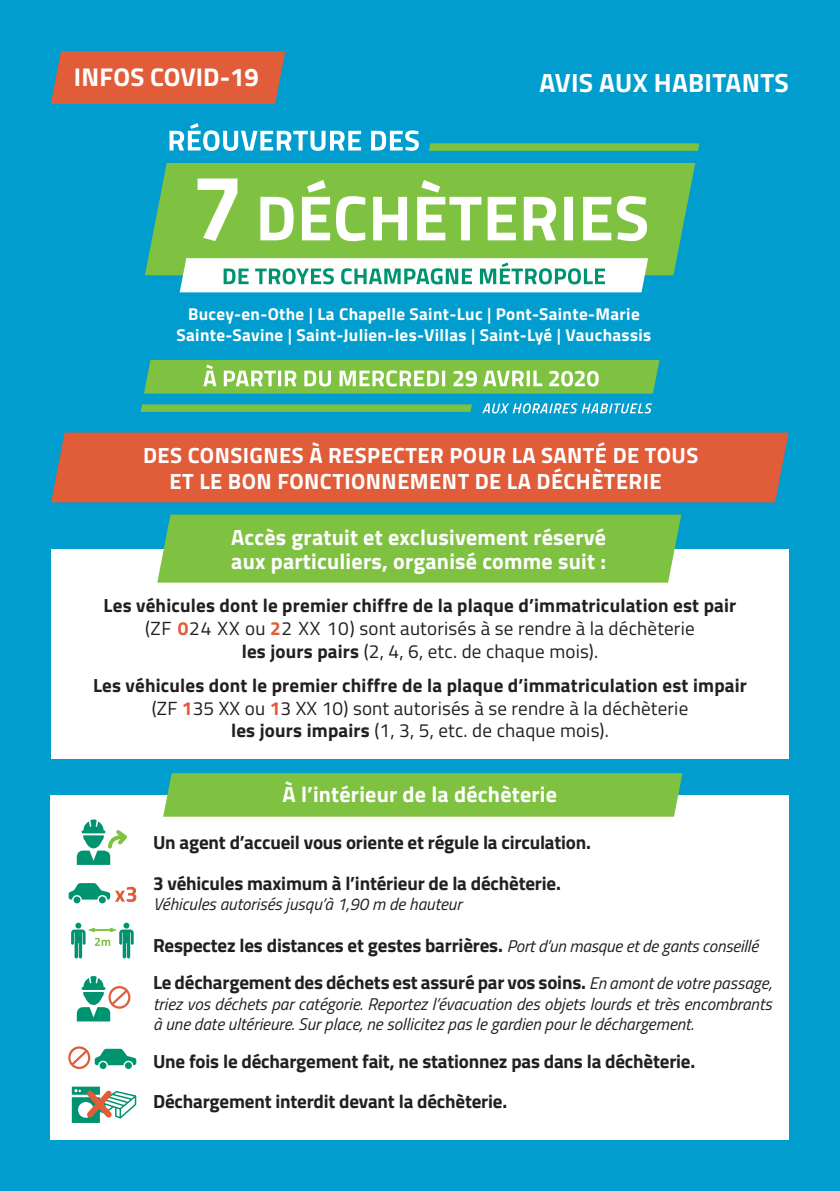
<style>
.page{position:relative;width:840px;height:1191px;background:#fff}
.page>*{position:absolute;margin:0;border:0;box-sizing:border-box;transform-origin:0 0}
.t1{font:700 26.4px "Titillium Web";letter-spacing:.01em;color:#fff}
.t2{font:700 25.6px "Titillium Web";color:#fff}
.t3{font:700 22px/24px "Titillium Web";letter-spacing:.01em;color:#fff}
.t4{font:700 19px/40.8px "Titillium Web";letter-spacing:-.01em;color:#231f20}
.t5{font:700 19px/22.8px "Titillium Web";letter-spacing:.01em;color:#231f20;text-align:center}
.t6{font:700 17.2px/20.6px "Titillium Web";letter-spacing:.02em;color:#fff;text-align:center}
.t7{font:italic 17px/20.4px "Titillium Web";color:#231f20}
.s1{font-weight:600}
.s2{font-weight:400}
.s3{color:#e15c38}
.s4{font-weight:400;font-style:italic;font-size:17px}
</style>
<div class="page">
<div style="left:0;top:0;width:839px;height:1191px;background:#009dce"></div>
<div style="left:51px;top:51px;width:234px;height:53px;background:#e15c38"></div>
<svg style="left:145px;top:163px;width:550px;height:112px;background:#73be4d"></svg>
<svg style="left:197px;top:178px;width:40px;height:63px;background:#b7dc94"></svg>
<svg style="left:428px;top:143px;width:271px;height:8px;background:#75bf4b"></svg>
<svg style="left:169px;top:123px;width:249px;height:28px"></svg>
<svg style="left:179px;top:258px;width:468px;height:34px;background:#cdeae2"></svg>
<svg style="left:260px;top:180px;width:386px;height:61px;background:#add885"></svg>
<svg style="left:144px;top:360px;width:515px;height:33px;background:#92cb62"></svg>
<svg style="left:140px;top:404px;width:331px;height:8px;background:#75bf4a"></svg>
<svg style="left:482px;top:403px;width:169px;height:10px"></svg>
<div style="left:51px;top:548px;width:737px;height:210px;background:#fff"></div>
<div style="left:157px;top:514px;width:524px;height:68px;background:#7fc241"></div>
<div style="left:51px;top:795px;width:737px;height:345px;background:#fff"></div>
<div style="left:163px;top:773px;width:519px;height:43px;background:#7fc241"></div>
<div style="left:51px;top:432px;width:737px;height:70px;background:#e15c38"></div>
<svg style="left:71px;top:922px;width:63px;height:36px"></svg>
<svg style="left:77px;top:976px;width:53px;height:45px"></svg>
<svg style="left:77px;top:819px;width:50px;height:46px"></svg>
<svg style="left:68px;top:1046px;width:68px;height:23px"></svg>
<div style="left:99px;top:896px;width:7px;height:7px;background:#009370;border-radius:50%"></div>
<div style="left:73px;top:896px;width:7px;height:7px;background:#009370;border-radius:50%"></div>
<svg style="left:69px;top:883px;width:67px;height:19px"></svg>
<svg style="left:72px;top:1086px;width:64px;height:37px"></svg>
<h2 class="t2" style="left:74px;top:58px;width:187px">INFOS COVID-19</h2>
<h1 class="t1" style="left:539px;top:63px;width:251px">AVIS AUX HABITANTS</h1>
<p class="t6" style="left:176px;top:303px;width:476px">Bucey-en-Othe <span class="s1">|</span> La Chapelle Saint-Luc <span class="s1">|</span> Pont-Sainte-Marie<br>Sainte-Savine <span class="s1">|</span> Saint-Julien-les-Villas <span class="s1">|</span> Saint-Lyé <span class="s1">|</span> Vauchassis</p>
<p class="t3" style="left:143px;top:441px;width:556px;line-height:26px;text-align:center">DES CONSIGNES À RESPECTER POUR LA SANTÉ DE TOUS<br>ET LE BON FONCTIONNEMENT DE LA DÉCHÈTERIE</p>
<p class="t3" style="left:231px;top:524px;width:376px">Accès gratuit et exclusivement réservé aux particuliers, organisé comme suit :</p>
<p class="t5" style="left:104px;top:593px;width:634px">Les véhicules dont le premier chiffre de la plaque d’immatriculation est pair <span class="s2">(ZF</span> <span class="s3">0</span><span class="s2">24 XX ou</span> <span class="s3">2</span><span class="s2">2 XX 10) sont autorisés à se rendre à la déchèterie<br></span>les jours pairs <span class="s2">(2, 4, 6, etc. de chaque mois).</span></p>
<p class="t5" style="left:93px;top:673px;width:655px">Les véhicules dont le premier chiffre de la plaque d’immatriculation est impair <span class="s2">(ZF</span> <span class="s3">1</span><span class="s2">35 XX ou</span> <span class="s3">1</span><span class="s2">3 XX 10) sont autorisés à se rendre à la déchèterie<br></span>les jours impairs <span class="s2">(1, 3, 5, etc. de chaque mois).</span></p>
<p class="t3" style="left:282px;top:781px;width:276px">À l’intérieur de la déchèterie</p>
<p class="t4" style="left:153px;top:821px;width:439px">Un agent d’accueil vous oriente et régule la circulation.<br>3 véhicules maximum à l’intérieur de la déchèterie.</p>
<p class="t7" style="left:153px;top:893px;width:310px">Véhicules autorisés jusqu’à 1,90 m de hauteur</p>
<p class="t4" style="left:153px;top:926px;width:619px;line-height:37px">Respectez les distances et gestes barrières. <span class="s4">Port d’un masque et de gants conseillé<br></span>Le déchargement des déchets est assuré par vos soins. <span class="s4">En amont de votre passage,</span></p>
<p class="t7" style="left:153px;top:992px;width:619px">triez vos déchets par catégorie. Reportez l’évacuation des objets lourds et très encombrants à une date ultérieure. Sur place, ne sollicitez pas le gardien pour le déchargement.</p>
<p class="t4" style="left:153px;top:1039px;width:543px">Une fois le déchargement fait, ne stationnez pas dans la déchèterie.</p>
<p class="t4" style="left:153px;top:1080px;width:355px">Déchargement interdit devant la déchèterie.</p>
</div>
